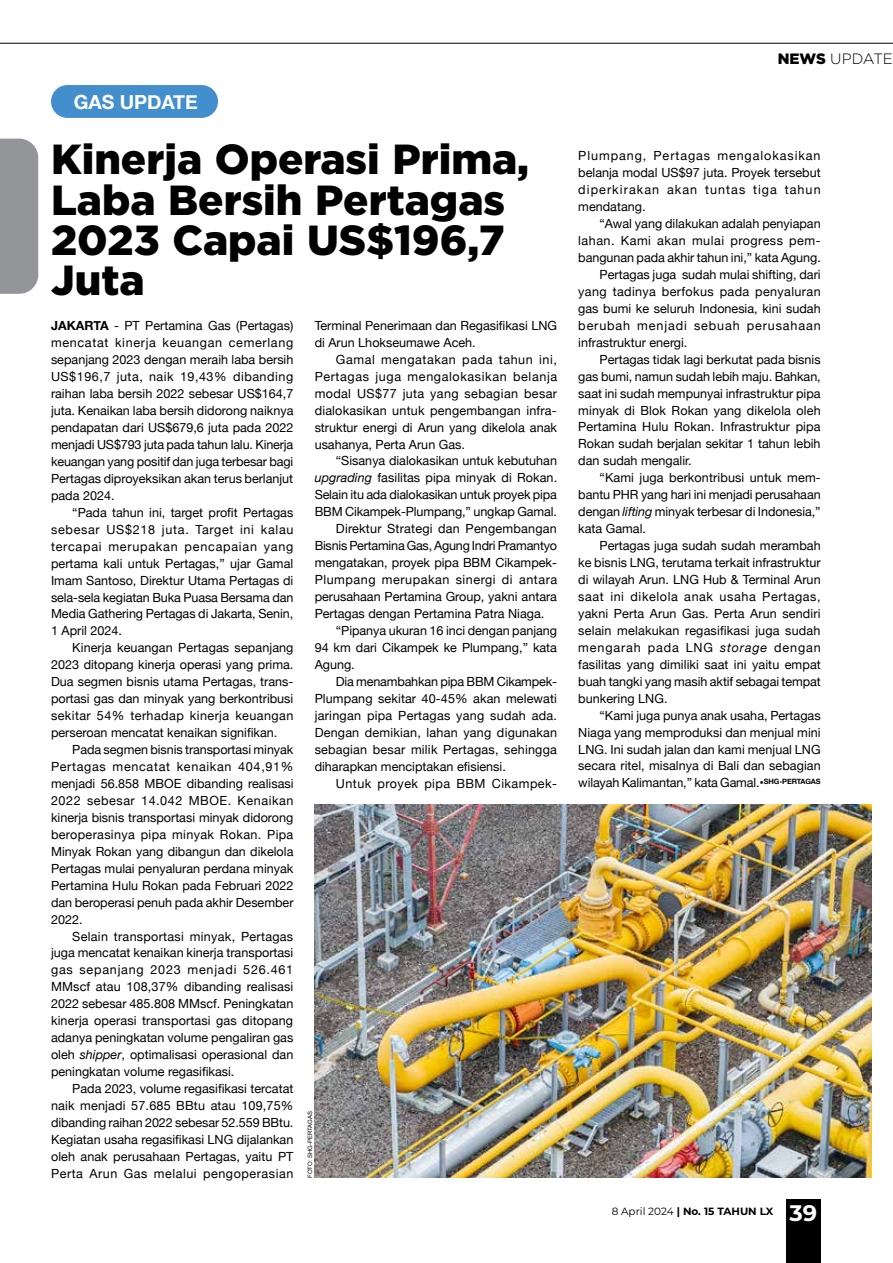
<style>
.page{position:relative;width:893px;height:1263px;background:#fff}
.page>*{position:absolute;margin:0;border:0;box-sizing:border-box;transform-origin:0 0}
.t1{font:900 42px/40.5px "Gotham";color:#000}
.t2{font:700 19.5px "Helvetica Neue";color:#fff}
.t3{font:300 15px "Gotham";color:#000}
.t4{font:12.6px/17px "Helvetica Neue";color:#000;text-align:justify}
.t5{font:12.6px "Helvetica Neue";letter-spacing:.04em;color:#000}
.t6{font:12.6px "Helvetica Neue";letter-spacing:.07em;color:#000}
.t7{font:12.6px "Helvetica Neue";letter-spacing:-.02em;color:#000}
.t8{font:12.6px "Helvetica Neue";letter-spacing:.02em;color:#000}
.t9{font:12.6px "Helvetica Neue";letter-spacing:.03em;color:#000}
.t10{font:12.6px "Helvetica Neue";letter-spacing:.045em;color:#000}
.t11{font:12.6px "Helvetica Neue";letter-spacing:.035em;color:#000}
.t12{font:700 10.5px "Montserrat";color:#000}
.t13{font:6px "Arial";color:#000101}
.s1{font-weight:700}
.s2{font-style:italic}
.s3{font-weight:900}
.s4{font-weight:400}
.s5{font-size:22.5px;color:#fff}
</style>
<div class="page">
<div style="left:786px;top:1199px;width:35px;height:64px;background:#000"></div>
<img style="left:315px;top:804px;width:557px;height:374px">
<div style="left:51px;top:85px;width:167px;height:33px;background:#438ecc;border-radius:16px"></div>
<div style="left:0;top:139px;width:38px;height:155px;background:#939598"></div>
<hr style="left:0;top:43px;width:893px;height:1px;background:#000101">
<h2 class="t2" style="left:74px;top:87px;width:125px">GAS UPDATE</h2>
<h1 class="t1" style="left:51px;top:138px;width:480px">Kinerja Operasi Prima,<br>Laba Bersih Pertagas<br>2023 Capai US$196,7<br>Juta</h1>
<p class="t4" style="left:51px;top:318px;width:244px"><span class="s1">JAKARTA</span> - PT Pertamina Gas (Pertagas) mencatat kinerja keuangan cemerlang sepanjang 2023 dengan meraih laba bersih US$196,7 juta, naik 19,43% dibanding raihan laba bersih 2022 sebesar US$164,7 juta. Kenaikan laba bersih didorong naiknya pendapatan dari US$679,6 juta pada 2022 menjadi US$793 juta pada tahun lalu. Kinerja keuangan yang positif dan juga terbesar bagi Pertagas diproyeksikan akan terus berlanjut pada 2024.</p>
<p class="t4" style="left:51px;top:504px;width:244px;text-indent:21px">“Pada tahun ini, target profit Pertagas sebesar US$218 juta. Target ini kalau tercapai merupakan pencapaian yang pertama kali untuk Pertagas,” ujar Gamal Imam Santoso, Direktur Utama Pertagas di sela-sela kegiatan Buka Puasa Bersama dan Media Gathering Pertagas di Jakarta, Senin, 1 April 2024.</p>
<p class="t4" style="left:51px;top:640px;width:244px;text-indent:21px">Kinerja keuangan Pertagas sepanjang 2023 ditopang kinerja operasi yang prima.<br>Dua segmen bisnis utama Pertagas, trans&shy;portasi gas dan minyak yang berkontribusi sekitar 54% terhadap kinerja keuangan perseroan mencatat kenaikan signifikan.</p>
<p class="t4" style="left:51px;top:742px;width:244px;text-indent:21px">Pada segmen bisnis transportasi minyak Pertagas mencatat kenaikan 404,91% menjadi 56.858 MBOE dibanding realisasi 2022 sebesar 14.042 MBOE. Kenaikan kinerja bisnis transportasi minyak didorong beroperasinya pipa minyak Rokan. Pipa Minyak Rokan yang dibangun dan dikelola Pertagas mulai penyaluran perdana minyak Pertamina Hulu Rokan pada Februari 2022 dan beroperasi penuh pada akhir Desember 2022.</p>
<p class="t4" style="left:51px;top:928px;width:244px;text-indent:21px">Selain transportasi minyak, Pertagas juga mencatat kenaikan kinerja transportasi gas sepanjang 2023 menjadi 526.461<br>MMscf atau 108,37% dibanding realisasi 2022 sebesar 485.808 MMscf. Peningkatan kinerja operasi transportasi gas ditopang adanya peningkatan volume pengaliran gas oleh <span class="s2">shipper</span>, optimalisasi operasional dan peningkatan volume regasifikasi.</p>
<p class="t4" style="left:51px;top:1081px;width:244px;text-indent:21px">Pada 2023, volume regasifikasi tercatat naik menjadi 57.685 BBtu atau 109,75% dibanding raihan 2022 sebesar 52.559 BBtu.<br>Kegiatan usaha regasifikasi LNG dijalankan oleh anak perusahaan Pertagas, yaitu PT Perta Arun Gas melalui pengoperasian</p>
<p class="t4" style="left:315px;top:318px;width:244px">Terminal Penerimaan dan Regasifikasi LNG di Arun Lhokseumawe Aceh.</p>
<p class="t4" style="left:315px;top:352px;width:244px;text-align:left;text-indent:21px">Gamal mengatakan pada tahun ini, Pertagas juga mengalokasikan belanja modal US$77 juta yang sebagian besar dialokasikan untuk pengembangan infra&shy;struktur energi di Arun yang dikelola anak usahanya, Perta Arun Gas.</p>
<p class="t4" style="left:336px;top:453px;width:223px">“Sisanya dialokasikan untuk kebutuhan</p>
<p class="t4" style="left:315px;top:470px;width:244px"><span class="s2">upgrading</span> fasilitas pipa minyak di Rokan.</p>
<p class="t4" style="left:315px;top:487px;width:244px">Selain itu ada dialokasikan untuk proyek pipa</p>
<p class="t4" style="left:315px;top:504px;width:244px">BBM Cikampek-Plumpang,” ungkap Gamal.</p>
<p class="t4" style="left:336px;top:521px;width:222px">Direktur Strategi dan Pengembangan</p>
<p class="t7" style="left:315px;top:537px;width:244px">Bisnis Pertamina Gas, Agung Indri Pramantyo</p>
<p class="t4" style="left:315px;top:555px;width:244px">mengatakan, proyek pipa BBM Cikampek-</p>
<p class="t5" style="left:315px;top:570px;width:244px">Plumpang merupakan sinergi di antara</p>
<p class="t4" style="left:315px;top:589px;width:244px">perusahaan Pertamina Group, yakni antara</p>
<p class="t4" style="left:315px;top:606px;width:231px">Pertagas dengan Pertamina Patra Niaga.</p>
<p class="t4" style="left:336px;top:623px;width:223px">“Pipanya ukuran 16 inci dengan panjang</p>
<p class="t4" style="left:315px;top:640px;width:244px">94 km dari Cikampek ke Plumpang,” kata</p>
<p class="t4" style="left:315px;top:657px;width:42px">Agung.</p>
<p class="t4" style="left:336px;top:674px;width:223px">Dia menambahkan pipa BBM Cikampek-</p>
<p class="t4" style="left:315px;top:690px;width:244px">Plumpang sekitar 40-45% akan melewati</p>
<p class="t8" style="left:315px;top:706px;width:244px">jaringan pipa Pertagas yang sudah ada.</p>
<p class="t4" style="left:315px;top:724px;width:244px">Dengan demikian, lahan yang digunakan</p>
<p class="t4" style="left:315px;top:741px;width:244px">sebagian besar milik Pertagas, sehingga</p>
<p class="t4" style="left:315px;top:758px;width:193px">diharapkan menciptakan efisiensi.</p>
<p class="t11" style="left:336px;top:774px;width:223px">Untuk proyek pipa BBM Cikampek-</p>
<p class="t13" style="left:306px;top:1178px;width:68px;rotate:-90deg">FOTO: SHG-PERTAGAS</p>
<p class="t3" style="left:778px;top:49px;width:117px"><span class="s3">NEWS</span> UPDATE</p>
<p class="t4" style="left:578px;top:148px;width:244px">Plumpang, Pertagas mengalokasikan belanja modal US$97 juta. Proyek tersebut diperkirakan akan tuntas tiga tahun mendatang.</p>
<p class="t4" style="left:600px;top:216px;width:223px">“Awal yang dilakukan adalah penyiapan</p>
<p class="t5" style="left:578px;top:231px;width:243px">lahan. Kami akan mulai progress pem-</p>
<p class="t4" style="left:578px;top:250px;width:244px">bangunan pada akhir tahun ini,” kata Agung.</p>
<p class="t4" style="left:600px;top:267px;width:223px">Pertagas juga sudah mulai shifting, dari</p>
<p class="t9" style="left:578px;top:282px;width:244px">yang tadinya berfokus pada penyaluran</p>
<p class="t4" style="left:578px;top:301px;width:244px">gas bumi ke seluruh Indonesia, kini sudah</p>
<p class="t6" style="left:578px;top:316px;width:244px">berubah menjadi sebuah perusahaan</p>
<p class="t4" style="left:578px;top:334px;width:111px">infrastruktur energi.</p>
<p class="t4" style="left:600px;top:351px;width:223px">Pertagas tidak lagi berkutat pada bisnis</p>
<p class="t4" style="left:578px;top:368px;width:244px">gas bumi, namun sudah lebih maju. Bahkan,</p>
<p class="t4" style="left:578px;top:385px;width:244px">saat ini sudah mempunyai infrastruktur pipa</p>
<p class="t4" style="left:578px;top:402px;width:244px">minyak di Blok Rokan yang dikelola oleh</p>
<p class="t4" style="left:578px;top:419px;width:244px">Pertamina Hulu Rokan. Infrastruktur pipa</p>
<p class="t4" style="left:578px;top:436px;width:244px">Rokan sudah berjalan sekitar 1 tahun lebih</p>
<p class="t4" style="left:578px;top:453px;width:115px">dan sudah mengalir.</p>
<p class="t4" style="left:600px;top:470px;width:221px">“Kami juga berkontribusi untuk mem-</p>
<p class="t4" style="left:578px;top:487px;width:244px">bantu PHR yang hari ini menjadi perusahaan</p>
<p class="t4" style="left:578px;top:504px;width:244px">dengan <span class="s2">lifting</span> minyak terbesar di Indonesia,”</p>
<p class="t4" style="left:578px;top:521px;width:69px">kata Gamal.</p>
<p class="t4" style="left:600px;top:538px;width:223px">Pertagas juga sudah sudah merambah</p>
<p class="t4" style="left:578px;top:555px;width:244px">ke bisnis LNG, terutama terkait infrastruktur</p>
<p class="t4" style="left:578px;top:572px;width:244px">di wilayah Arun. LNG Hub &amp; Terminal Arun</p>
<p class="t10" style="left:578px;top:587px;width:244px">saat ini dikelola anak usaha Pertagas,</p>
<p class="t4" style="left:578px;top:606px;width:244px">yakni Perta Arun Gas. Perta Arun sendiri</p>
<p class="t4" style="left:578px;top:623px;width:244px">selain melakukan regasifikasi juga sudah</p>
<p class="t6" style="left:578px;top:638px;width:244px">mengarah pada LNG <span class="s2">storage</span> dengan</p>
<p class="t4" style="left:578px;top:656px;width:244px">fasilitas yang dimiliki saat ini yaitu empat</p>
<p class="t4" style="left:578px;top:673px;width:244px">buah tangki yang masih aktif sebagai tempat</p>
<p class="t4" style="left:578px;top:690px;width:91px">bunkering LNG.</p>
<p class="t4" style="left:600px;top:707px;width:223px">“Kami juga punya anak usaha, Pertagas</p>
<p class="t4" style="left:578px;top:724px;width:244px">Niaga yang memproduksi dan menjual mini</p>
<p class="t4" style="left:578px;top:741px;width:244px">LNG. Ini sudah jalan dan kami menjual LNG</p>
<p class="t4" style="left:578px;top:758px;width:244px">secara ritel, misalnya di Bali dan sebagian</p>
<p class="t4" style="left:578px;top:775px;width:244px">wilayah Kalimantan,” kata Gamal.•<sup>SHG-PERTAGAS</sup></p>
<p class="t12" style="left:612px;top:1204px;width:207px"><span class="s4">8 April 2024</span> | No. 15 TAHUN LX <span class="s5">39</span></p>
</div>
